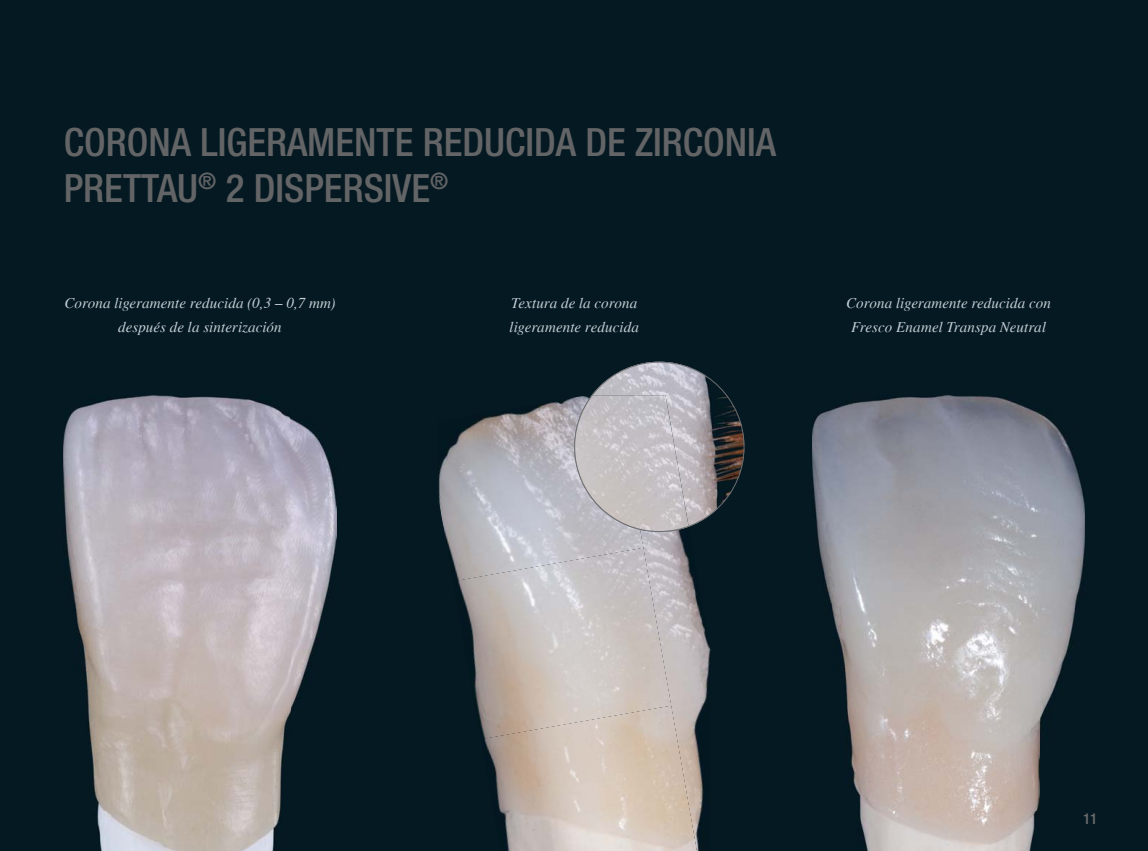
<style>
.page{position:relative;width:1148px;height:851px;background:#fff}
.page>*{position:absolute;margin:0;border:0;box-sizing:border-box;transform-origin:0 0}
.t1{font:500 condensed 39px/46.8px "Helvetica Neue LT Std";color:#636466}
.t2{font:italic 15px/24px "Times";letter-spacing:.005em;color:#c4ced4;text-align:center}
.t3{font:500 condensed 15px "Helvetica Neue LT Std";color:#6d6e70}
</style>
<div class="page">
<div style="left:0;top:0;width:1148px;height:850px;background:#051922"></div>
<img style="left:64px;top:396px;width:272px;height:454px">
<img style="left:438px;top:397px;width:202px;height:165px">
<img style="left:640px;top:526px;width:70px;height:298px">
<img style="left:453px;top:547px;width:218px;height:172px">
<img style="left:480px;top:705px;width:219px;height:145px">
<img style="left:812px;top:396px;width:272px;height:454px">
<img style="left:591px;top:362px;width:153px;height:164px">
<img style="left:574px;top:396px;width:114px;height:136px">
<h1 class="t1" style="left:64px;top:119px;width:714px">CORONA LIGERAMENTE REDUCIDA DE ZIRCONIA<br>PRETTAU<sup>®</sup> 2 DISPERSIVE<sup>®</sup></h1>
<p class="t2" style="left:64px;top:291px;width:272px">Corona ligeramente reducida (0,3 – 0,7 mm) después de la sinterización</p>
<p class="t2" style="left:509px;top:291px;width:131px;text-align:left">Textura de la corona ligeramente reducida</p>
<p class="t2" style="left:846px;top:291px;width:206px">Corona ligeramente reducida con<br>Fresco Enamel Transpa Neutral</p>
<p class="t3" style="left:1083px;top:810px;width:16px">11</p>
</div>
